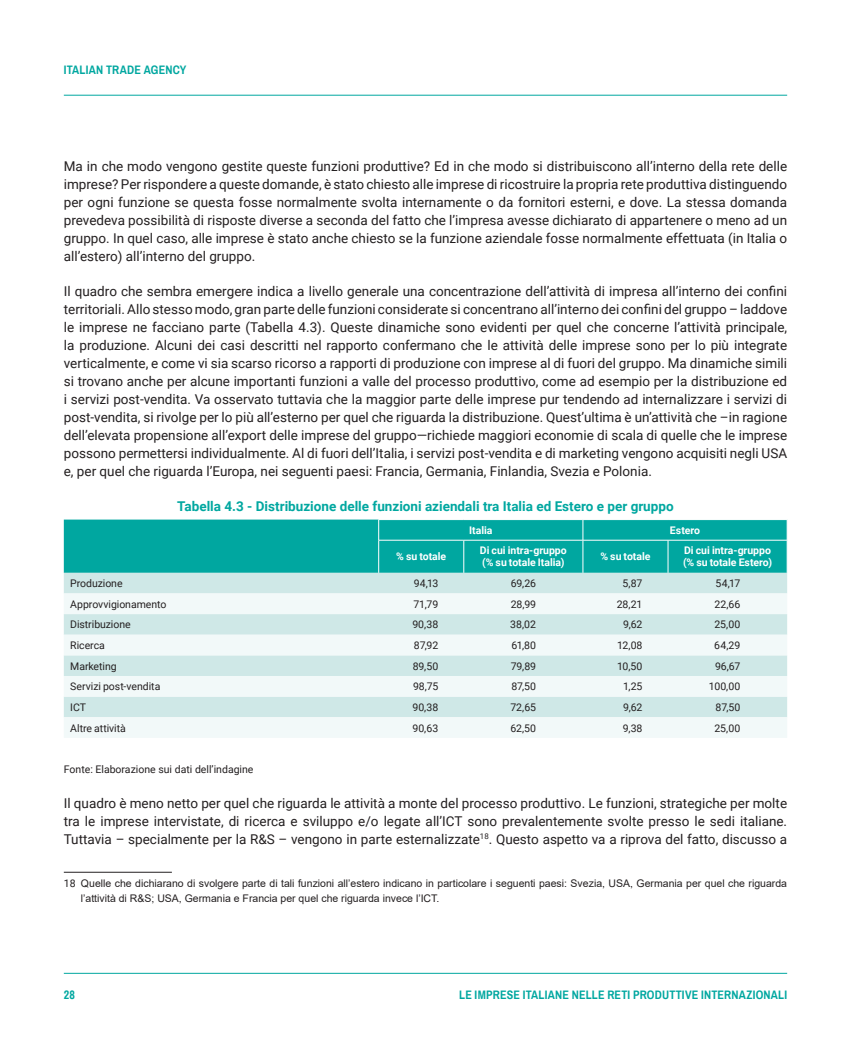
<style>
.page{position:relative;width:851px;height:1063px;background:#fff}
.page>*{position:absolute;margin:0;border:0;box-sizing:border-box;transform-origin:0 0}
.t1{font:13.5px/18px "Roboto";color:#231f20;text-align:justify}
.t2{font:700 13.5px "Roboto";color:#00a7a0}
.t3{font:700 12px "Archivo Narrow";letter-spacing:.015em;color:#00a7a0}
.t4{font:10.5px "Roboto";letter-spacing:-.005em;color:#231f20}
.t5{font:10.5px/15px "Arial";color:#231f20}
.t6{font:700 10.5px/12px "Roboto";letter-spacing:-.005em;color:#fff}
.s1{font-family:"Roboto"}
</style>
<div class="page">
<hr style="left:64px;top:95px;width:723px;height:1px;background:#00a7a0">
<hr style="left:64px;top:973px;width:723px;height:1px;background:#00a7a0">
<div style="left:64px;top:520px;width:722px;height:53px;background:#00a7a0"></div>
<div style="left:64px;top:573px;width:723px;height:20px;background:#cfe8e7"></div>
<svg style="left:64px;top:593px;width:723px;height:145px;fill:#f2f9f9"></svg>
<svg style="left:378px;top:520px;width:1px;height:20px"></svg>
<svg style="left:582px;top:520px;width:1px;height:20px"></svg>
<svg style="left:786px;top:520px;width:1px;height:20px"></svg>
<hr style="left:378px;top:540px;width:85px;height:1px;background:#fff">
<hr style="left:378px;top:540px;width:1px;height:33px;background:#fff">
<hr style="left:463px;top:540px;width:120px;height:1px;background:#fff">
<hr style="left:463px;top:540px;width:1px;height:33px;background:#fff">
<hr style="left:583px;top:540px;width:85px;height:1px;background:#fff">
<hr style="left:582px;top:540px;width:1px;height:33px;background:#fff">
<hr style="left:668px;top:540px;width:119px;height:1px;background:#fff">
<hr style="left:667px;top:540px;width:1px;height:33px;background:#fff">
<hr style="left:64px;top:872px;width:108px;height:1px;background:#231f20">
<p class="t3" style="left:64px;top:63px;width:124px">ITALIAN TRADE AGENCY</p>
<p class="t1" style="left:64px;top:157px;width:724px">Ma in che modo vengono gestite queste funzioni produttive? Ed in che modo si distribuiscono all’interno della rete delle imprese? Per rispondere a queste domande, è stato chiesto alle imprese di ricostruire la propria rete produttiva distinguendo per ogni funzione se questa fosse normalmente svolta internamente o da fornitori esterni, e dove. La stessa domanda prevedeva possibilità di risposte diverse a seconda del fatto che l’impresa avesse dichiarato di appartenere o meno ad un gruppo. In quel caso, alle imprese è stato anche chiesto se la funzione aziendale fosse normalmente effettuata (in Italia o all’estero) all’interno del gruppo.</p>
<p class="t1" style="left:64px;top:282px;width:724px">Il quadro che sembra emergere indica a livello generale una concentrazione dell’attività di impresa all’interno dei confini territoriali. Allo stesso modo, gran parte delle funzioni considerate si concentrano all’interno dei confini del gruppo – laddove le imprese ne facciano parte (Tabella 4.3). Queste dinamiche sono evidenti per quel che concerne l’attività principale, la produzione. Alcuni dei casi descritti nel rapporto confermano che le attività delle imprese sono per lo più integrate verticalmente, e come vi sia scarso ricorso a rapporti di produzione con imprese al di fuori del gruppo. Ma dinamiche simili si trovano anche per alcune importanti funzioni a valle del processo produttivo, come ad esempio per la distribuzione ed i servizi post-vendita. Va osservato tuttavia che la maggior parte delle imprese pur tendendo ad internalizzare i servizi di post-vendita, si rivolge per lo più all’esterno per quel che riguarda la distribuzione. Quest’ultima è un’attività che –in ragione dell’elevata propensione all’export delle imprese del gruppo—richiede maggiori economie di scala di quelle che le imprese possono permettersi individualmente. Al di fuori dell’Italia, i servizi post-vendita e di marketing vengono acquisiti negli USA e, per quel che riguarda l’Europa, nei seguenti paesi: Francia, Germania, Finlandia, Svezia e Polonia.</p>
<p class="t2" style="left:177px;top:497px;width:498px">Tabella 4.3 - Distribuzione delle funzioni aziendali tra Italia ed Estero e per gruppo</p>
<p class="t6" style="left:469px;top:524px;width:25px">Italia</p>
<p class="t6" style="left:669px;top:524px;width:32px">Estero</p>
<p class="t6" style="left:396px;top:550px;width:51px">% su totale</p>
<p class="t6" style="left:480px;top:544px;width:88px">Di cui intra-gruppo (% su totale Italia)</p>
<p class="t6" style="left:600px;top:550px;width:51px">% su totale</p>
<p class="t6" style="left:683px;top:544px;width:90px">Di cui intra-gruppo (% su totale Estero)</p>
<p class="t4" style="left:70px;top:576px;width:54px">Produzione</p>
<p class="t4" style="left:413px;top:576px;width:26px">94,13</p>
<p class="t4" style="left:510px;top:576px;width:27px">69,26</p>
<p class="t4" style="left:622px;top:576px;width:21px">5,87</p>
<p class="t4" style="left:715px;top:576px;width:26px">54,17</p>
<p class="t4" style="left:70px;top:597px;width:98px">Approvvigionamento</p>
<p class="t4" style="left:413px;top:597px;width:26px">71,79</p>
<p class="t4" style="left:510px;top:597px;width:27px">28,99</p>
<p class="t4" style="left:616px;top:597px;width:27px">28,21</p>
<p class="t4" style="left:714px;top:597px;width:27px">22,66</p>
<p class="t4" style="left:70px;top:617px;width:62px">Distribuzione</p>
<p class="t4" style="left:412px;top:617px;width:27px">90,38</p>
<p class="t4" style="left:510px;top:617px;width:27px">38,02</p>
<p class="t4" style="left:623px;top:617px;width:21px">9,62</p>
<p class="t4" style="left:714px;top:617px;width:27px">25,00</p>
<p class="t4" style="left:70px;top:638px;width:36px">Ricerca</p>
<p class="t4" style="left:414px;top:638px;width:26px">87,92</p>
<p class="t4" style="left:511px;top:638px;width:26px">61,80</p>
<p class="t4" style="left:617px;top:638px;width:27px">12,08</p>
<p class="t4" style="left:714px;top:638px;width:28px">64,29</p>
<p class="t4" style="left:70px;top:659px;width:48px">Marketing</p>
<p class="t4" style="left:412px;top:659px;width:27px">89,50</p>
<p class="t4" style="left:510px;top:659px;width:27px">79,89</p>
<p class="t4" style="left:617px;top:659px;width:27px">10,50</p>
<p class="t4" style="left:715px;top:659px;width:27px">96,67</p>
<p class="t4" style="left:70px;top:679px;width:92px">Servizi post-vendita</p>
<p class="t4" style="left:413px;top:679px;width:27px">98,75</p>
<p class="t4" style="left:511px;top:679px;width:26px">87,50</p>
<p class="t4" style="left:623px;top:679px;width:21px">1,25</p>
<p class="t4" style="left:708px;top:679px;width:33px">100,00</p>
<p class="t4" style="left:70px;top:700px;width:17px">ICT</p>
<p class="t4" style="left:412px;top:700px;width:27px">90,38</p>
<p class="t4" style="left:510px;top:700px;width:27px">72,65</p>
<p class="t4" style="left:623px;top:700px;width:21px">9,62</p>
<p class="t4" style="left:715px;top:700px;width:26px">87,50</p>
<p class="t4" style="left:70px;top:720px;width:57px">Altre attività</p>
<p class="t4" style="left:412px;top:720px;width:27px">90,63</p>
<p class="t4" style="left:510px;top:720px;width:27px">62,50</p>
<p class="t4" style="left:622px;top:720px;width:21px">9,38</p>
<p class="t4" style="left:714px;top:720px;width:27px">25,00</p>
<p class="t4" style="left:64px;top:762px;width:191px">Fonte: Elaborazione sui dati dell’indagine</p>
<p class="t1" style="left:64px;top:794px;width:724px">Il quadro è meno netto per quel che riguarda le attività a monte del processo produttivo. Le funzioni, strategiche per molte tra le imprese intervistate, di ricerca e sviluppo e/o legate all’ICT sono prevalentemente svolte presso le sedi italiane.<br>Tuttavia – specialmente per la R&amp;S – vengono in parte esternalizzate<sup>18</sup>. Questo aspetto va a riprova del fatto, discusso a</p>
<p class="t5" style="left:81px;top:876px;width:707px;text-indent:-17px"><span class="s1">18</span> Quelle che dichiarano di svolgere parte di tali funzioni all’estero indicano in particolare i seguenti paesi: Svezia, USA, Germania per quel che riguarda l’attività di R&amp;S; USA, Germania e Francia per quel che riguarda invece l’ICT.</p>
<p class="t3" style="left:64px;top:988px;width:13px">28</p>
<p class="t3" style="left:459px;top:988px;width:329px">LE IMPRESE ITALIANE NELLE RETI PRODUTTIVE INTERNAZIONALI</p>
</div>
